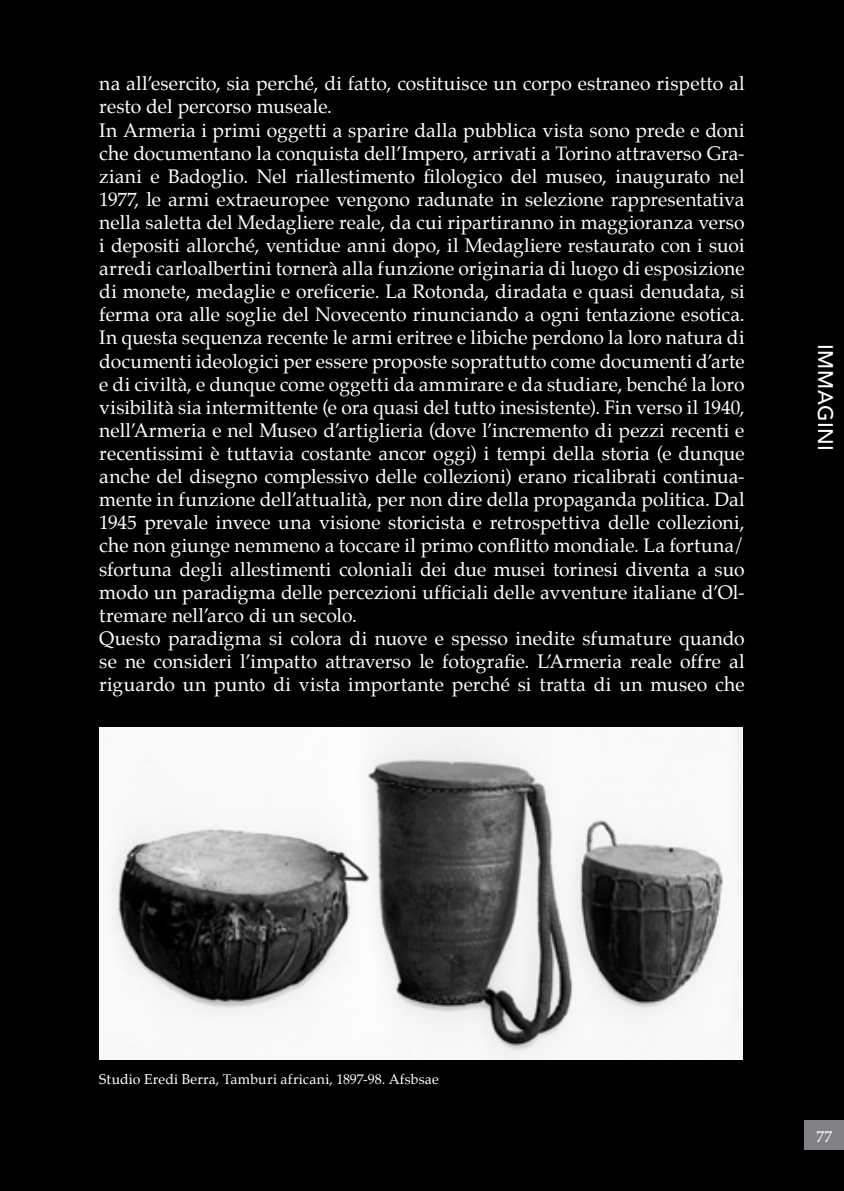
<style>
.page{position:relative;width:844px;height:1191px;background:#fff}
.page>*{position:absolute;margin:0;border:0;box-sizing:border-box;transform-origin:0 0}
.t1{font:500 21px "Avenir";letter-spacing:.025em;color:#fff}
.t2{font:19.25px/23.1px "Palatino";color:#fff}
.t3{font:15.75px "Palatino";color:#fff}
.t4{font:14px "Palatino";letter-spacing:.01em;color:#fff}
</style>
<div class="page">
<div style="left:0;top:0;width:843px;height:1191px;background:#000"></div>
<div style="left:804px;top:1120px;width:39px;height:30px;background:#808285"></div>
<img style="left:99px;top:727px;width:643px;height:332px">
<p class="t2" style="left:99px;top:72px;width:646px">na all’esercito, sia perché, di fatto, costituisce un corpo estraneo rispetto al resto del percorso museale.<br>In Armeria i primi oggetti a sparire dalla pubblica vista sono prede e doni che documentano la conquista dell’Impero, arrivati a Torino attraverso Gra&shy;ziani e Badoglio. Nel riallestimento filologico del museo, inaugurato nel 1977, le armi extraeuropee vengono radunate in selezione rappresentativa nella saletta del Medagliere reale, da cui ripartiranno in maggioranza verso i depositi allorché, ventidue anni dopo, il Medagliere restaurato con i suoi arredi carloalbertini tornerà alla funzione originaria di luogo di esposizione di monete, medaglie e oreficerie. La Rotonda, diradata e quasi denudata, si ferma ora alle soglie del Novecento rinunciando a ogni tentazione esotica.<br>In questa sequenza recente le armi eritree e libiche perdono la loro natura di documenti ideologici per essere proposte soprattutto come documenti d’arte e di civiltà, e dunque come oggetti da ammirare e da studiare, benché la loro visibilità sia intermittente (e ora quasi del tutto inesistente). Fin verso il 1940, nell’Armeria e nel Museo d’artiglieria (dove l’incremento di pezzi recenti e recentissimi è tuttavia costante ancor oggi) i tempi della storia (e dunque anche del disegno complessivo delle collezioni) erano ricalibrati continua&shy;mente in funzione dell’attualità, per non dire della propaganda politica. Dal 1945 prevale invece una visione storicista e retrospettiva delle collezioni, che non giunge nemmeno a toccare il primo conflitto mondiale. La fortuna/ sfortuna degli allestimenti coloniali dei due musei torinesi diventa a suo modo un paradigma delle percezioni ufficiali delle avventure italiane d’Ol&shy;tremare nell’arco di un secolo.<br>Questo paradigma si colora di nuove e spesso inedite sfumature quando se ne consideri l’impatto attraverso le fotografie. L’Armeria reale offre al riguardo un punto di vista importante perché si tratta di un museo che</p>
<p class="t1" style="left:837px;top:344px;width:108px;rotate:90deg">IMMAGINI</p>
<p class="t4" style="left:99px;top:1067px;width:341px">Studio Eredi Berra, Tamburi africani, 1897-98. Afsbsae</p>
<p class="t3" style="left:816px;top:1123px;width:17px">77</p>
</div>
